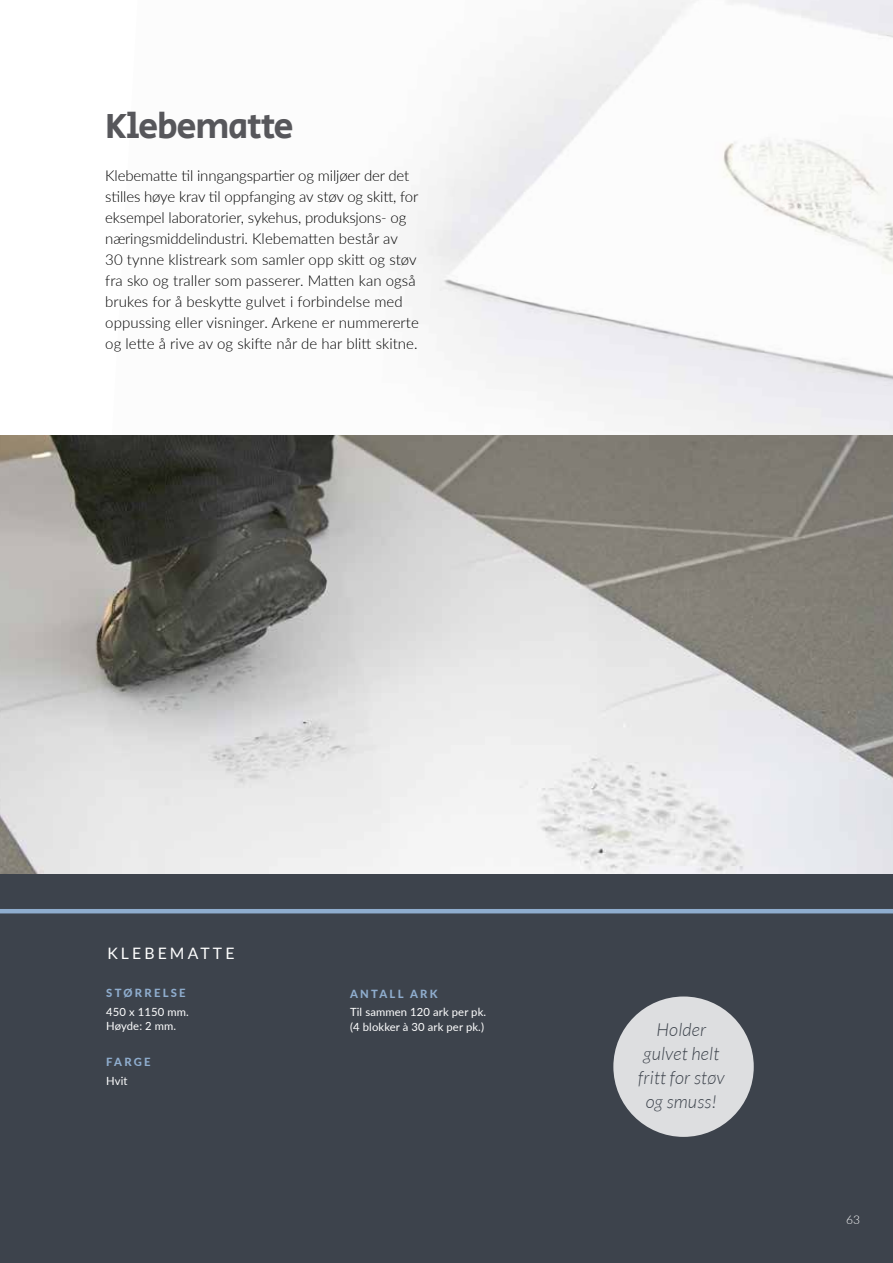
<style>
.page{position:relative;width:893px;height:1263px;background:#fff}
.page>*{position:absolute;margin:0;border:0;box-sizing:border-box;transform-origin:0 0}
.t1{font:36px "Secular One";letter-spacing:-.04em;color:#57575b}
.t2{font:italic 300 18px/24px "Lato";letter-spacing:.01em;color:#3d434c;text-align:center}
.t3{font:15.75px "Lato";letter-spacing:.2em;color:#fff}
.t4{font:300 15px/21px "Lato";letter-spacing:.005em;color:#000}
.t5{font:300 12px "Lato";color:#fff}
.t6{font:11.25px/14.2px "Lato";letter-spacing:.01em;color:#fff}
.t7{font:800 11.25px "Lato";letter-spacing:.2em;color:#8fadce}
</style>
<div class="page">
<img style="left:112px;top:0;width:781px;height:436px">
<img style="left:0;top:436px;width:893px;height:438px">
<div style="left:0;top:874px;width:893px;height:389px;background:#3d434c"></div>
<div style="left:613px;top:996px;width:141px;height:141px;background:#dddee0;border-radius:50%"></div>
<hr style="left:0;top:909px;width:893px;height:4px;background:#8fadce">
<h1 class="t1" style="left:105px;top:101px;width:190px">Klebematte</h1>
<p class="t4" style="left:105px;top:165px;width:315px">Klebematte til inngangspartier og miljøer der det stilles høye krav til oppfanging av støv og skitt, for eksempel laboratorier, sykehus, produksjons- og næringsmiddelindustri. Klebematten består av 30 tynne klistreark som samler opp skitt og støv fra sko og traller som passerer. Matten kan også brukes for å beskytte gulvet i forbindelse med oppussing eller visninger. Arkene er nummererte og lette å rive av og skifte når de har blitt skitne.</p>
<p class="t3" style="left:107px;top:942px;width:129px">KLEBEMATTE</p>
<p class="t7" style="left:106px;top:984px;width:81px">STØRRELSE</p>
<p class="t6" style="left:106px;top:1004px;width:84px">450 x 1150 mm.<br>Høyde: 2 mm.</p>
<p class="t7" style="left:106px;top:1053px;width:46px">FARGE</p>
<p class="t6" style="left:106px;top:1073px;width:23px">Hvit</p>
<p class="t7" style="left:350px;top:985px;width:89px">ANTALL ARK</p>
<p class="t6" style="left:350px;top:1004px;width:138px">Til sammen 120 ark per pk. (4 blokker à 30 ark per pk.)</p>
<p class="t2" style="left:638px;top:1018px;width:88px">Holder gulvet helt fritt for støv og smuss!</p>
<p class="t5" style="left:846px;top:1211px;width:15px">63</p>
</div>
